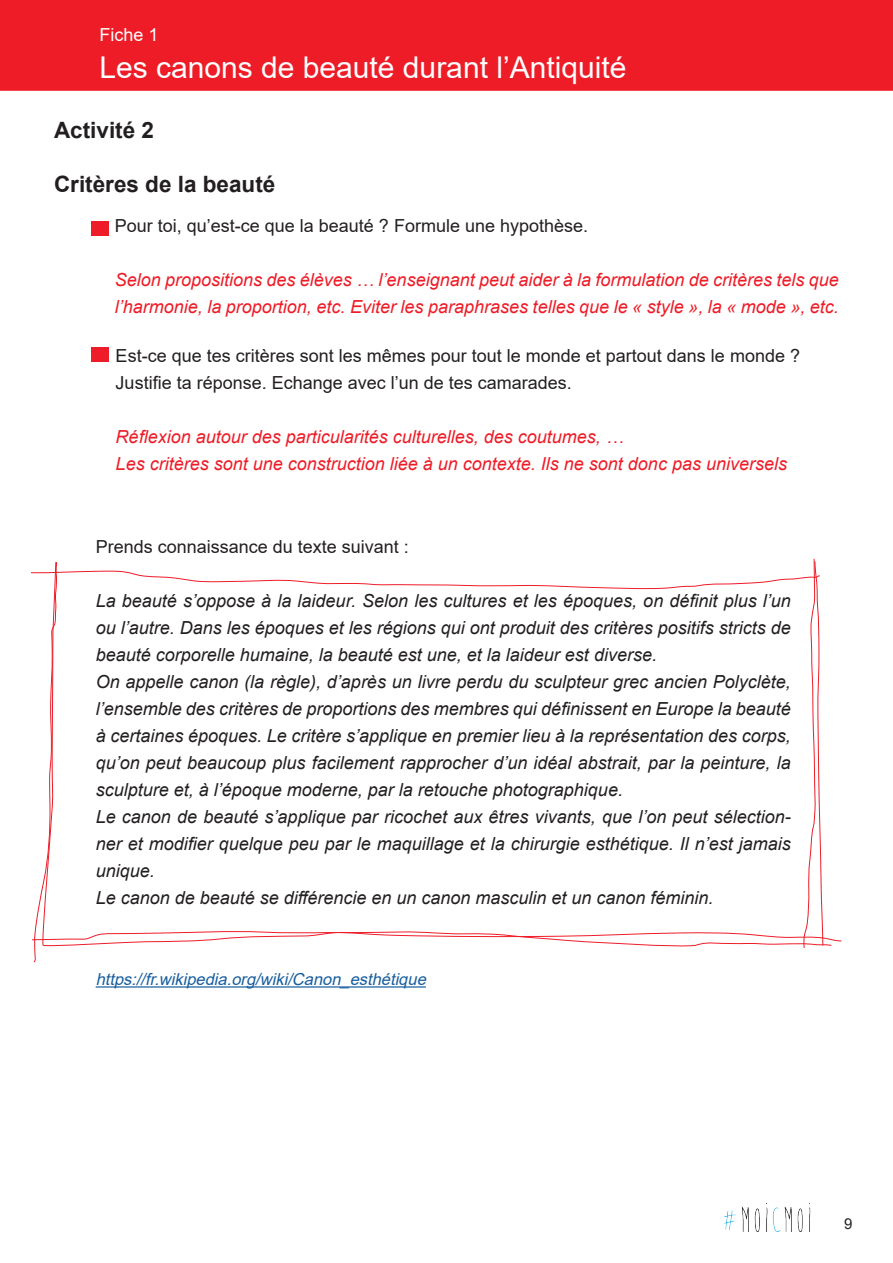
<style>
.page{position:relative;width:893px;height:1263px;background:#fff}
.page>*{position:absolute;margin:0;border:0;box-sizing:border-box;transform-origin:0 0}
.t1{font:30px "Arial";color:#fff}
.t2{font:700 22.5px "Arial";color:#231f20}
.t3{font:italic 18px/27px "Arial";color:#231f20}
.t4{font:italic 18px/27px "Arial";color:#ee1c27}
.t5{font:18px/27px "Arial";color:#231f20}
.t6{font:18px "Arial";color:#fff}
.t7{font:italic 16.5px "Arial";color:#175d9e}
.t8{font:15px "Arial";color:#231f20}
</style>
<div class="page">
<img style="left:724px;top:1203px;width:87px;height:29px">
<div style="left:0;top:0;width:893px;height:91px;background:#ee1c27"></div>
<div style="left:91px;top:222px;width:17px;height:14px;background:#ee1c28"></div>
<div style="left:91px;top:347px;width:17px;height:14px;background:#ee1c28"></div>
<hr style="left:96px;top:986px;width:330px;height:1px;background:#175d9e">
<svg style="left:31px;top:558px;width:811px;height:405px"></svg>
<p class="t6" style="left:99px;top:23px;width:61px">Fiche 1</p>
<h1 class="t1" style="left:99px;top:46px;width:528px">Les canons de beauté durant l’Antiquité</h1>
<p class="t2" style="left:54px;top:114px;width:102px">Activité 2</p>
<p class="t2" style="left:54px;top:168px;width:223px">Critères de la beauté</p>
<p class="t5" style="left:115px;top:212px;width:475px">Pour toi, qu’est-ce que la beauté ? Formule une hypothèse.</p>
<p class="t4" style="left:115px;top:267px;width:726px">Selon propositions des élèves … l’enseignant peut aider à la formulation de critères tels que l’harmonie, la proportion, etc. Eviter les paraphrases telles que le « style », la « mode », etc.</p>
<p class="t5" style="left:116px;top:342px;width:686px">Est-ce que tes critères sont les mêmes pour tout le monde et partout dans le monde ?<br>Justifie ta réponse. Echange avec l’un de tes camarades.</p>
<p class="t4" style="left:116px;top:423px;width:673px">Réflexion autour des particularités culturelles, des coutumes, …<br>Les critères sont une construction liée à un contexte. Ils ne sont donc pas universels</p>
<p class="t5" style="left:96px;top:533px;width:315px">Prends connaissance du texte suivant :</p>
<p class="t3" style="left:96px;top:588px;width:697px">La beauté s’oppose à la laideur. Selon les cultures et les époques, on définit plus l’un ou l’autre. Dans les époques et les régions qui ont produit des critères positifs stricts de beauté corporelle humaine, la beauté est une, et la laideur est diverse.<br>On appelle canon (la règle), d’après un livre perdu du sculpteur grec ancien Polyclète, l’ensemble des critères de proportions des membres qui définissent en Europe la beauté à certaines époques. Le critère s’applique en premier lieu à la représentation des corps, qu’on peut beaucoup plus facilement rapprocher d’un idéal abstrait, par la peinture, la sculpture et, à l’époque moderne, par la retouche photographique.<br>Le canon de beauté s’applique par ricochet aux êtres vivants, que l’on peut sélection&shy;ner et modifier quelque peu par le maquillage et la chirurgie esthétique. Il n’est jamais unique.<br>Le canon de beauté se différencie en un canon masculin et un canon féminin.</p>
<p class="t7" style="left:96px;top:968px;width:336px">https://fr.wikipedia.org/wiki/Canon_esthétique</p>
<p class="t8" style="left:844px;top:1214px;width:10px">9</p>
</div>
